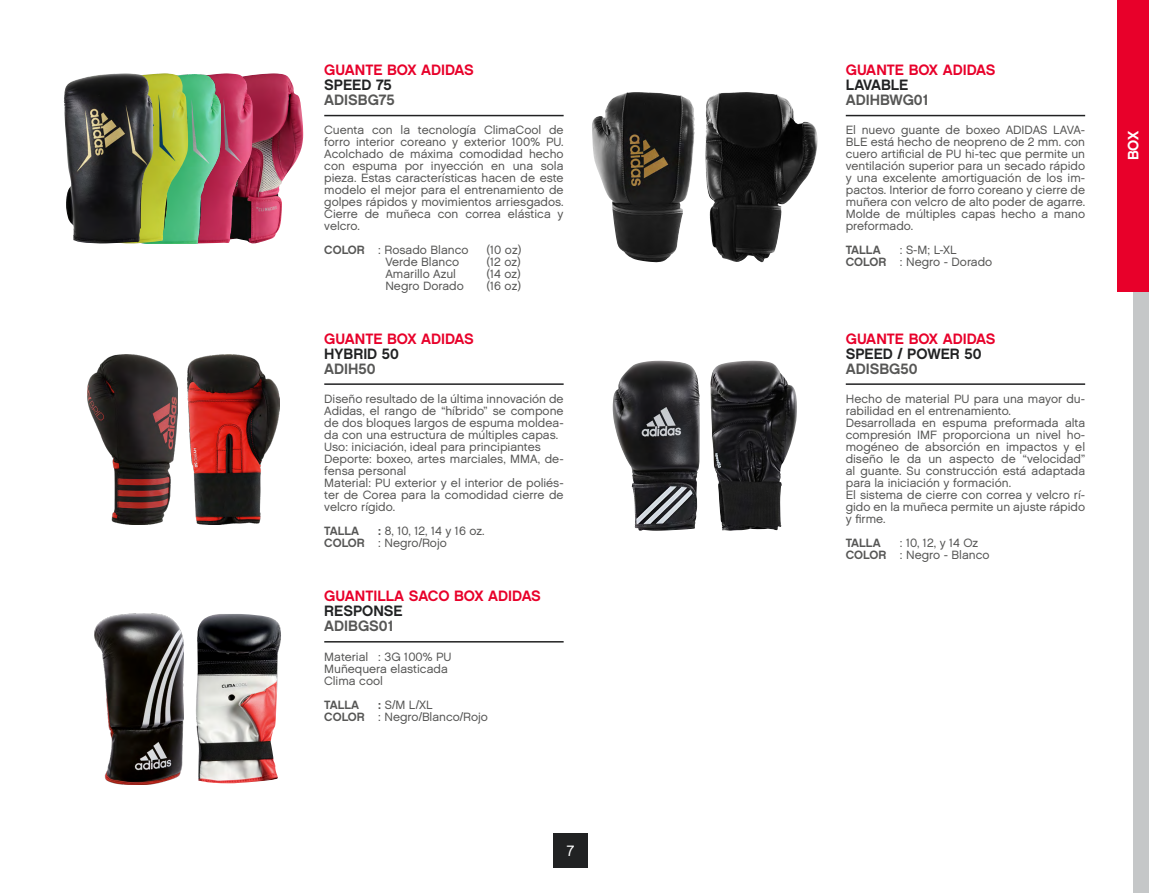
<style>
.page{position:relative;width:1149px;height:893px;background:#fff}
.page>*{position:absolute;margin:0;border:0;box-sizing:border-box;transform-origin:0 0}
.t1{font:15px "Chalet New York Nineteen Sixty";color:#e8002a}
.t2{font:15px "Chalet New York Nineteen Sixty";color:#212223}
.t3{font:15px "Chalet New York Nineteen Sixty";color:#575756}
.t4{font:15px "Chalet New York Nineteen Sixty";color:#fff}
.t5{font:15px "Chalet London Nineteen Sixty";color:#fff}
.t6{font:12px/12px "Chalet London Nineteen Sixty";color:#575756}
.t7{font:12px "Chalet New York Nineteen Sixty";color:#575756}
.s1{font-family:"Chalet New York Nineteen Sixty"}
</style>
<div class="page">
<div style="left:1132px;top:0;width:16px;height:893px;background:#c5c7c8"></div>
<div style="left:553px;top:833px;width:34px;height:34px;background:#212223"></div>
<div style="left:1116px;top:0;width:32px;height:291px;background:#e8002a"></div>
<img style="left:253px;top:73px;width:50px;height:170px">
<img style="left:188px;top:73px;width:65px;height:170px">
<img style="left:188px;top:75px;width:32px;height:168px">
<img style="left:153px;top:73px;width:35px;height:170px">
<hr style="left:324px;top:115px;width:239px;height:1px;background:#212223">
<hr style="left:324px;top:383px;width:239px;height:2px;background:#212223">
<hr style="left:324px;top:641px;width:239px;height:2px;background:#212223">
<hr style="left:845px;top:115px;width:239px;height:1px;background:#212223">
<hr style="left:845px;top:383px;width:239px;height:2px;background:#212223">
<img style="left:64px;top:73px;width:89px;height:170px">
<img style="left:592px;top:92px;width:102px;height:170px">
<img style="left:705px;top:92px;width:112px;height:170px">
<img style="left:87px;top:355px;width:90px;height:170px">
<img style="left:188px;top:355px;width:91px;height:170px">
<img style="left:710px;top:361px;width:86px;height:170px">
<img style="left:612px;top:361px;width:87px;height:170px">
<img style="left:196px;top:614px;width:85px;height:169px">
<img style="left:94px;top:614px;width:90px;height:170px">
<p class="t1" style="left:324px;top:61px;width:151px">GUANTE BOX ADIDAS</p>
<p class="t2" style="left:324px;top:76px;width:69px">SPEED 75</p>
<p class="t3" style="left:324px;top:91px;width:72px">ADISBG75</p>
<p class="t6" style="left:324px;top:124px;width:241px;text-align:justify">Cuenta con la tecnología ClimaCool de forro interior coreano y exterior 100% PU.<br>Acolchado de máxima comodidad hecho con espuma por inyección en una sola pieza. Estas características hacen de este modelo el mejor para el entrenamiento de golpes rápidos y movimientos arriesgados.<br>Cierre de muñeca con correa elástica y velcro.</p>
<p class="t6" style="left:324px;top:244px;width:146px"><span class="s1">COLOR</span> : Rosado Blanco</p>
<p class="t6" style="left:486px;top:244px;width:37px">(10 oz)</p>
<p class="t6" style="left:385px;top:256px;width:75px">Verde Blanco</p>
<p class="t6" style="left:486px;top:256px;width:36px">(12 oz)</p>
<p class="t6" style="left:385px;top:268px;width:72px">Amarillo Azul</p>
<p class="t6" style="left:486px;top:268px;width:36px">(14 oz)</p>
<p class="t6" style="left:385px;top:280px;width:80px">Negro Dorado</p>
<p class="t6" style="left:486px;top:280px;width:36px">(16 oz)</p>
<p class="t1" style="left:324px;top:329px;width:151px">GUANTE BOX ADIDAS</p>
<p class="t2" style="left:324px;top:344px;width:76px">HYBRID 50</p>
<p class="t3" style="left:324px;top:359px;width:53px">ADIH50</p>
<p class="t6" style="left:324px;top:393px;width:241px">Diseño resultado de la última innovación de Adidas, el rango de “híbrido” se compone de dos bloques largos de espuma moldea&shy;da con una estructura de múltiples capas.<br>Uso: iniciación, ideal para principiantes Deporte: boxeo, artes marciales, MMA, de&shy;fensa personal<br>Material: PU exterior y el interior de poliés&shy;ter de Corea para la comodidad cierre de velcro rígido.</p>
<p class="t7" style="left:324px;top:524px;width:37px">TALLA</p>
<p class="t6" style="left:324px;top:525px;width:162px;text-indent:54px"><span class="s1">:</span> 8, 10, 12, 14 y 16 oz.<br><span class="s1">COLOR</span> : Negro/Rojo</p>
<p class="t1" style="left:324px;top:587px;width:218px">GUANTILLA SACO BOX ADIDAS</p>
<p class="t2" style="left:324px;top:602px;width:80px">RESPONSE</p>
<p class="t3" style="left:324px;top:617px;width:71px">ADIBGS01</p>
<p class="t6" style="left:324px;top:650px;width:129px">Material : 3G 100% PU<br>Muñequera elasticada<br>Clima cool</p>
<p class="t7" style="left:324px;top:697px;width:37px">TALLA</p>
<p class="t6" style="left:324px;top:698px;width:165px;text-align:center"><span class="s1">:</span> S/M L/XL<br><span class="s1">COLOR</span> : Negro/Blanco/Rojo</p>
<p class="t5" style="left:566px;top:842px;width:9px">7</p>
<p class="t1" style="left:845px;top:61px;width:151px">GUANTE BOX ADIDAS</p>
<p class="t2" style="left:845px;top:76px;width:64px">LAVABLE</p>
<p class="t3" style="left:845px;top:91px;width:85px">ADIHBWG01</p>
<p class="t6" style="left:845px;top:124px;width:241px;text-align:justify">El nuevo guante de boxeo ADIDAS LAVA-BLE está hecho de neopreno de 2 mm. con cuero artificial de PU hi-tec que permite un ventilación superior para un secado rápido y una excelente amortiguación de los im&shy;pactos. Interior de forro coreano y cierre de muñera con velcro de alto poder de agarre.<br>Molde de múltiples capas hecho a mano preformado.</p>
<p class="t7" style="left:845px;top:243px;width:37px">TALLA</p>
<p class="t6" style="left:845px;top:244px;width:148px;text-indent:54px">: S-M; L-XL<br><span class="s1">COLOR</span> : Negro - Dorado</p>
<p class="t1" style="left:845px;top:329px;width:151px">GUANTE BOX ADIDAS</p>
<p class="t2" style="left:845px;top:344px;width:137px">SPEED / POWER 50</p>
<p class="t3" style="left:845px;top:359px;width:73px">ADISBG50</p>
<p class="t6" style="left:845px;top:393px;width:241px">Hecho de material PU para una mayor du&shy;rabilidad en el entrenamiento.<br>Desarrollada en espuma preformada alta compresión IMF proporciona un nivel ho&shy;mogéneo de absorción en impactos y el diseño le da un aspecto de “velocidad” al guante. Su construcción está adaptada para la iniciación y formación.<br>El sistema de cierre con correa y velcro rí&shy;gido en la muñeca permite un ajuste rápido y firme.</p>
<p class="t7" style="left:845px;top:536px;width:37px">TALLA</p>
<p class="t6" style="left:845px;top:537px;width:145px;text-indent:54px">: 10, 12, y 14 Oz<br><span class="s1">COLOR</span> : Negro - Blanco</p>
<p class="t4" style="left:1123px;top:160px;width:31px;rotate:-90deg">BOX</p>
</div>
